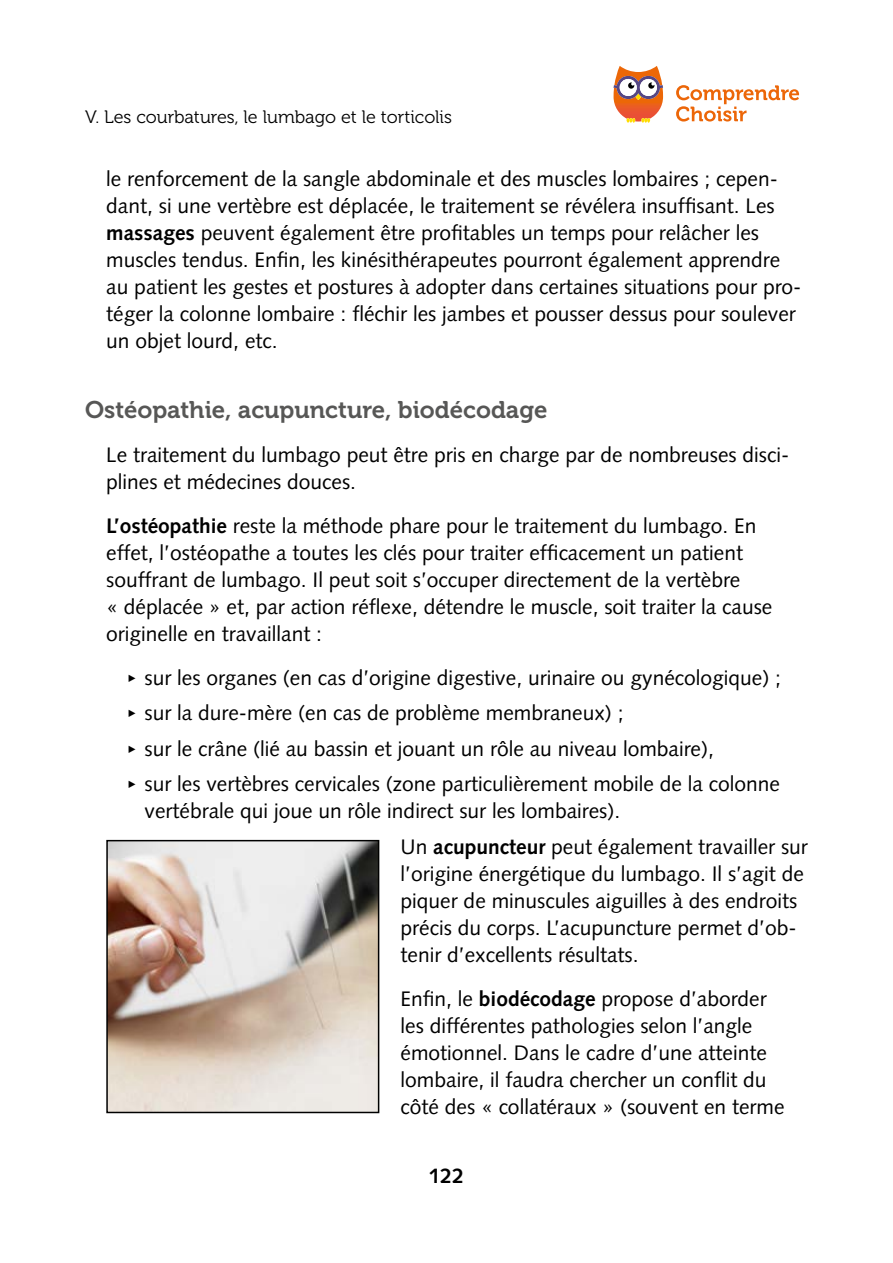
<style>
.page{position:relative;width:893px;height:1263px;background:#fff}
.page>*{position:absolute;margin:0;border:0;box-sizing:border-box;transform-origin:0 0}
.t1{font:24px "Museo 700";color:#575756}
.t2{font:21px/27px "Syntax LT";color:#000}
.t3{font:700 21px "Syntax LT";color:#000}
.t4{font:18px "Museo 300";color:#000}
.s1{font-weight:700}
.s2{font-family:"Delicious"}
</style>
<div class="page">
<svg style="left:676px;top:85px;width:123px;height:37px"></svg>
<svg style="left:614px;top:66px;width:49px;height:57px"></svg>
<img style="left:109px;top:843px;width:267px;height:267px">
<div style="left:106px;top:840px;width:273px;height:273px;border:2px solid #000"></div>
<p class="t4" style="left:85px;top:107px;width:369px">V. Les courbatures, le lumbago et le torticolis</p>
<p class="t2" style="left:106px;top:165px;width:697px">le renforcement de la sangle abdominale et des muscles lombaires ; cepen&shy;dant, si une vertèbre est déplacée, le traitement se révélera insuffisant. Les <span class="s1">massages</span> peuvent également être profitables un temps pour relâcher les muscles tendus. Enfin, les kinésithérapeutes pourront également apprendre au patient les gestes et postures à adopter dans certaines situations pour pro&shy;téger la colonne lombaire : fléchir les jambes et pousser dessus pour soulever un objet lourd, etc.</p>
<p class="t1" style="left:85px;top:396px;width:464px">Ostéopathie, acupuncture, biodécodage</p>
<p class="t2" style="left:106px;top:441px;width:684px">Le traitement du lumbago peut être pris en charge par de nombreuses disci&shy;plines et médecines douces.</p>
<p class="t2" style="left:106px;top:512px;width:668px"><span class="s1">L’ostéopathie</span> reste la méthode phare pour le traitement du lumbago. En effet, l’ostéopathe a toutes les clés pour traiter efficacement un patient souffrant de lumbago. Il peut soit s’occuper directement de la vertèbre<br>« déplacée » et, par action réflexe, détendre le muscle, soit traiter la cause originelle en travaillant :</p>
<p class="t2" style="left:128px;top:660px;width:655px;line-height:35.5px"><span class="s2">π</span> sur les organes (en cas d’origine digestive, urinaire ou gynécologique) ; <span class="s2">π</span> sur la dure-mère (en cas de problème membraneux) ;<br><span class="s2">π</span> sur le crâne (lié au bassin et jouant un rôle au niveau lombaire),<br><span class="s2">π</span> sur les vertèbres cervicales (zone particulièrement mobile de la colonne</p>
<p class="t2" style="left:401px;top:793px;width:409px;line-height:35.5px;text-indent:-256px">vertébrale qui joue un rôle indirect sur les lombaires).<br>Un <span class="s1">acupuncteur</span> peut également travailler sur</p>
<p class="t2" style="left:401px;top:860px;width:405px">l’origine énergétique du lumbago. Il s’agit de piquer de minuscules aiguilles à des endroits précis du corps. L’acupuncture permet d’ob&shy;tenir d’excellents résultats.</p>
<p class="t2" style="left:401px;top:985px;width:385px">Enfin, le <span class="s1">biodécodage</span> propose d’aborder les différentes pathologies selon l’angle émotionnel. Dans le cadre d’une atteinte lombaire, il faudra chercher un conflit du côté des « collatéraux » (souvent en terme</p>
<p class="t3" style="left:429px;top:1164px;width:37px">122</p>
</div>
